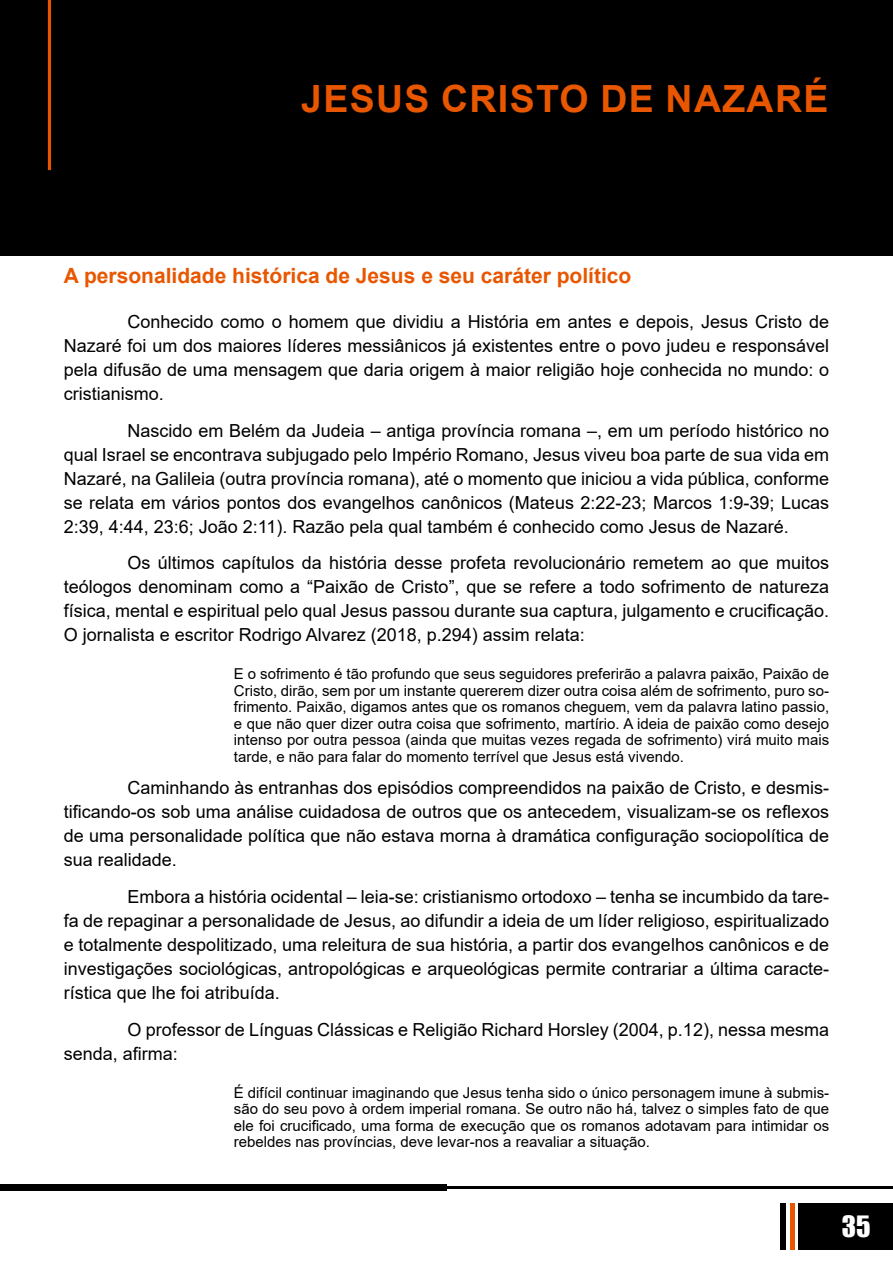
<style>
.page{position:relative;width:893px;height:1263px;background:#fff}
.page>*{position:absolute;margin:0;border:0;box-sizing:border-box;transform-origin:0 0}
.t1{font:700 37.5px "Arial";letter-spacing:.035em;color:#e85700}
.t2{font:27px "Impact";color:#fff}
.t3{font:700 21px "Arial";color:#e85700}
.t4{font:18px/24px "Arial";color:#000;text-align:justify}
.t5{font:15px/16.5px "Arial";color:#000;text-align:justify}
</style>
<div class="page">
<div style="left:798px;top:1203px;width:95px;height:47px;background:#000"></div>
<hr style="left:790px;top:1203px;width:4px;height:47px;background:#e85700">
<div style="left:780px;top:1203px;width:6px;height:47px;background:#000"></div>
<div style="left:0;top:1184px;width:446px;height:7px;background:#000"></div>
<hr style="left:446px;top:1186px;width:447px;height:2px;background:#000">
<div style="left:0;top:0;width:893px;height:255px;background:#000"></div>
<hr style="left:48px;top:0;width:3px;height:170px;background:#e85700">
<h1 class="t1" style="left:301px;top:73px;width:529px">JESUS CRISTO DE NAZARÉ</h1>
<p class="t3" style="left:64px;top:260px;width:569px">A personalidade histórica de Jesus e seu caráter político</p>
<p class="t4" style="left:64px;top:309px;width:767px;text-indent:64px">Conhecido como o homem que dividiu a História em antes e depois, Jesus Cristo de Nazaré foi um dos maiores líderes messiânicos já existentes entre o povo judeu e responsável pela difusão de uma mensagem que daria origem à maior religião hoje conhecida no mundo: o cristianismo.</p>
<p class="t4" style="left:64px;top:418px;width:767px;text-indent:64px">Nascido em Belém da Judeia – antiga província romana –, em um período histórico no qual Israel se encontrava subjugado pelo Império Romano, Jesus viveu boa parte de sua vida em Nazaré, na Galileia (outra província romana), até o momento que iniciou a vida pública, conforme se relata em vários pontos dos evangelhos canônicos (Mateus 2:22-23; Marcos 1:9-39; Lucas 2:39, 4:44, 23:6; João 2:11). Razão pela qual também é conhecido como Jesus de Nazaré.</p>
<p class="t4" style="left:64px;top:551px;width:767px;text-indent:64px">Os últimos capítulos da história desse profeta revolucionário remetem ao que muitos teólogos denominam como a “Paixão de Cristo”, que se refere a todo sofrimento de natureza física, mental e espiritual pelo qual Jesus passou durante sua captura, julgamento e crucificação.<br>O jornalista e escritor Rodrigo Alvarez (2018, p.294) assim relata:</p>
<p class="t5" style="left:234px;top:666px;width:597px">E o sofrimento é tão profundo que seus seguidores preferirão a palavra paixão, Paixão de Cristo, dirão, sem por um instante quererem dizer outra coisa além de sofrimento, puro so&shy;frimento. Paixão, digamos antes que os romanos cheguem, vem da palavra latino passio, e que não quer dizer outra coisa que sofrimento, martírio. A ideia de paixão como desejo intenso por outra pessoa (ainda que muitas vezes regada de sofrimento) virá muito mais tarde, e não para falar do momento terrível que Jesus está vivendo.</p>
<p class="t4" style="left:64px;top:776px;width:767px;text-indent:64px">Caminhando às entranhas dos episódios compreendidos na paixão de Cristo, e desmis&shy;tificando-os sob uma análise cuidadosa de outros que os antecedem, visualizam-se os reflexos de uma personalidade política que não estava morna à dramática configuração sociopolítica de sua realidade.</p>
<p class="t4" style="left:64px;top:884px;width:767px;text-indent:64px">Embora a história ocidental – leia-se: cristianismo ortodoxo – tenha se incumbido da tare&shy;fa de repaginar a personalidade de Jesus, ao difundir a ideia de um líder religioso, espiritualizado e totalmente despolitizado, uma releitura de sua história, a partir dos evangelhos canônicos e de investigações sociológicas, antropológicas e arqueológicas permite contrariar a última caracte&shy;rística que lhe foi atribuída.</p>
<p class="t4" style="left:64px;top:1017px;width:767px;text-indent:64px">O professor de Línguas Clássicas e Religião Richard Horsley (2004, p.12), nessa mesma senda, afirma:</p>
<p class="t5" style="left:234px;top:1084px;width:597px">É difícil continuar imaginando que Jesus tenha sido o único personagem imune à submis&shy;são do seu povo à ordem imperial romana. Se outro não há, talvez o simples fato de que ele foi crucificado, uma forma de execução que os romanos adotavam para intimidar os rebeldes nas províncias, deve levar-nos a reavaliar a situação.</p>
<h2 class="t2" style="left:842px;top:1206px;width:30px">35</h2>
</div>
